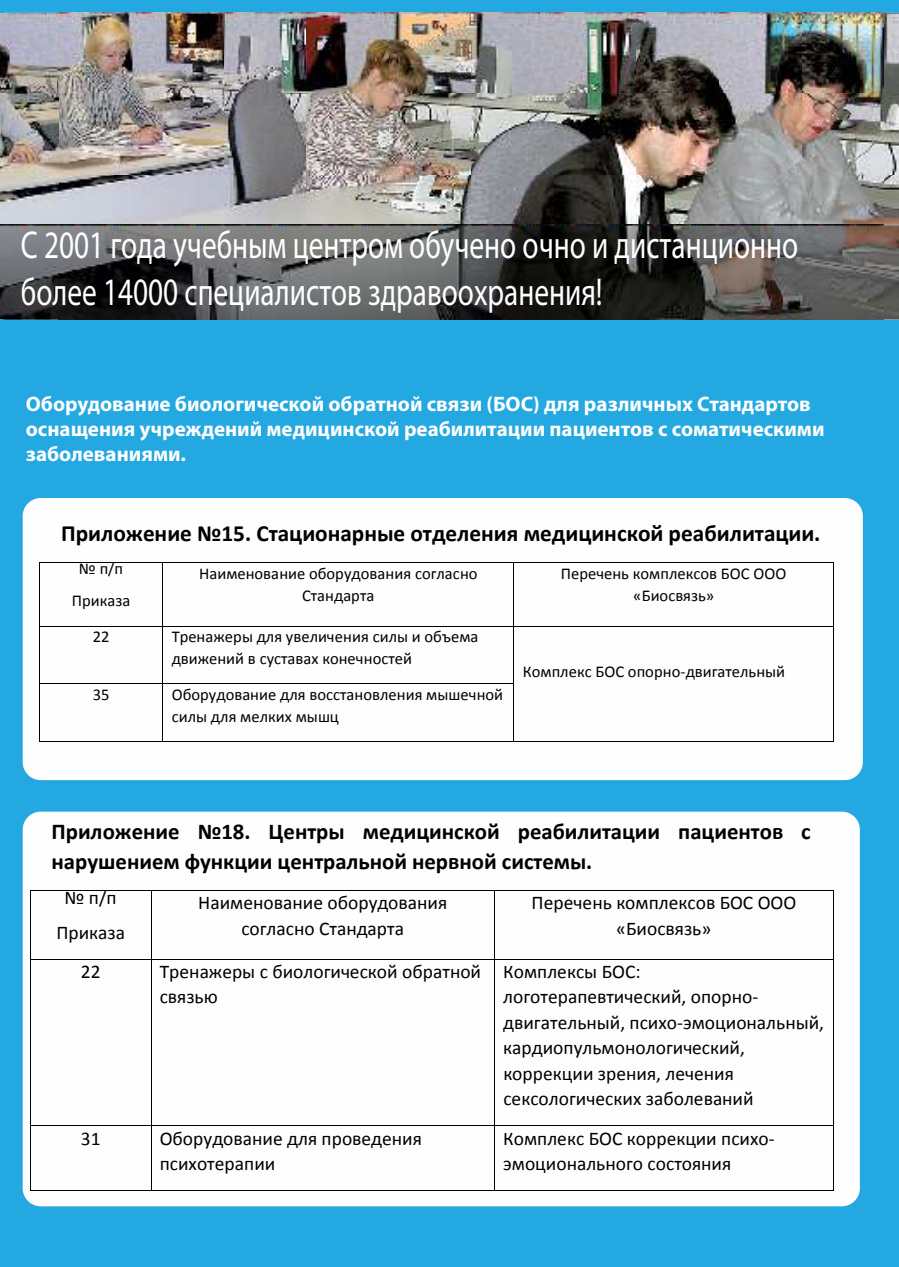
<style>
.page{position:relative;width:899px;height:1267px;background:#fff}
.page>*{position:absolute;margin:0;border:0;box-sizing:border-box;transform-origin:0 0}
.t1{font:39px/46.8px "Myriad Pro";color:#fff;scale:.75 1}
.t2{font:700 23.25px "Calibri";color:#000}
.t3{font:700 22.65px/29.8px "Calibri";color:#000}
.t4{font:700 21px/25.2px "Myriad Pro";color:#fefefe}
.t5{font:19.35px/25.5px "Calibri";color:#000}
.t6{font:16.5px/21.9px "Calibri";color:#000;text-align:center}
</style>
<div class="page">
<div style="left:0;top:0;width:899px;height:1266px;background:#23a8e2"></div>
<div style="left:23px;top:498px;width:840px;height:282px;background:#fefefe;border-radius:18px"></div>
<div style="left:23px;top:811px;width:837px;height:395px;background:#fefefe;border-radius:18px"></div>
<hr style="left:40px;top:562px;width:122px;height:1px;background:#000">
<hr style="left:163px;top:562px;width:351px;height:1px;background:#000">
<hr style="left:514px;top:562px;width:319px;height:1px;background:#000">
<hr style="left:40px;top:563px;width:1px;height:62px;background:#000">
<hr style="left:162px;top:563px;width:1px;height:62px;background:#000">
<hr style="left:514px;top:563px;width:1px;height:62px;background:#000">
<hr style="left:833px;top:563px;width:1px;height:62px;background:#000">
<hr style="left:40px;top:625px;width:122px;height:1px;background:#000">
<hr style="left:163px;top:625px;width:351px;height:1px;background:#000">
<hr style="left:514px;top:625px;width:319px;height:1px;background:#000">
<hr style="left:40px;top:626px;width:1px;height:57px;background:#000">
<hr style="left:162px;top:626px;width:1px;height:57px;background:#000">
<hr style="left:514px;top:626px;width:1px;height:57px;background:#000">
<hr style="left:833px;top:626px;width:1px;height:57px;background:#000">
<hr style="left:40px;top:683px;width:122px;height:1px;background:#000">
<hr style="left:163px;top:683px;width:351px;height:1px;background:#000">
<hr style="left:40px;top:684px;width:1px;height:57px;background:#000">
<hr style="left:40px;top:741px;width:122px;height:1px;background:#000">
<hr style="left:162px;top:684px;width:1px;height:57px;background:#000">
<hr style="left:163px;top:741px;width:351px;height:1px;background:#000">
<hr style="left:514px;top:684px;width:1px;height:57px;background:#000">
<hr style="left:514px;top:741px;width:319px;height:1px;background:#000">
<hr style="left:833px;top:684px;width:1px;height:57px;background:#000">
<img style="left:0;top:13px;width:899px;height:211px">
<img style="left:0;top:224px;width:899px;height:95px">
<hr style="left:31px;top:890px;width:120px;height:1px;background:#000">
<hr style="left:151px;top:890px;width:343px;height:1px;background:#000">
<hr style="left:495px;top:890px;width:338px;height:1px;background:#000">
<hr style="left:31px;top:891px;width:1px;height:67px;background:#000">
<hr style="left:151px;top:891px;width:1px;height:67px;background:#000">
<hr style="left:494px;top:891px;width:1px;height:67px;background:#000">
<hr style="left:833px;top:891px;width:1px;height:67px;background:#000">
<hr style="left:31px;top:958px;width:120px;height:1px;background:#000">
<hr style="left:151px;top:958px;width:343px;height:1px;background:#000">
<hr style="left:495px;top:958px;width:338px;height:1px;background:#000">
<hr style="left:31px;top:959px;width:1px;height:166px;background:#000">
<hr style="left:151px;top:959px;width:1px;height:166px;background:#000">
<hr style="left:494px;top:959px;width:1px;height:166px;background:#000">
<hr style="left:833px;top:959px;width:1px;height:166px;background:#000">
<hr style="left:31px;top:1125px;width:120px;height:1px;background:#000">
<hr style="left:151px;top:1125px;width:343px;height:1px;background:#000">
<hr style="left:495px;top:1125px;width:338px;height:1px;background:#000">
<hr style="left:31px;top:1126px;width:1px;height:64px;background:#000">
<hr style="left:31px;top:1190px;width:120px;height:1px;background:#000">
<hr style="left:151px;top:1126px;width:1px;height:64px;background:#000">
<hr style="left:151px;top:1190px;width:343px;height:1px;background:#000">
<hr style="left:494px;top:1126px;width:1px;height:64px;background:#000">
<hr style="left:495px;top:1190px;width:338px;height:1px;background:#000">
<hr style="left:833px;top:1126px;width:1px;height:64px;background:#000">
<h1 class="t1" style="left:21px;top:221px;width:1038px">С 2001 года учебным центром обучено очно и дистанционно более 14000 специалистов здравоохранения!</h1>
<p class="t4" style="left:26px;top:390px;width:800px">Оборудование биологической обратной связи (БОС) для различных Стандартов оснащения учреждений медицинской реабилитации пациентов с соматическими заболеваниями.</p>
<p class="t2" style="left:61px;top:518px;width:761px">Приложение №15. Стационарные отделения медицинской реабилитации.</p>
<p class="t6" style="left:72px;top:552px;width:60px;line-height:32.1px">№ п/п<br>Приказа</p>
<p class="t6" style="left:199px;top:562px;width:280px">Наименование оборудования согласно<br>Стандарта</p>
<p class="t6" style="left:561px;top:562px;width:227px">Перечень комплексов БОС ООО «Биосвязь»</p>
<p class="t6" style="left:93px;top:626px;width:18px">22</p>
<p class="t6" style="left:172px;top:626px;width:308px;text-align:left">Тренажеры для увеличения силы и объема движений в суставах конечностей</p>
<p class="t6" style="left:523px;top:661px;width:264px">Комплекс БОС опорно-двигательный</p>
<p class="t6" style="left:93px;top:683px;width:18px">35</p>
<p class="t6" style="left:172px;top:683px;width:333px;text-align:left">Оборудование для восстановления мышечной силы для мелких мышц</p>
<p class="t3" style="left:52px;top:816px;width:761px">Приложение №18. Центры медицинской реабилитации пациентов с нарушением функции центральной нервной системы.</p>
<p class="t5" style="left:56px;top:880px;width:70px;line-height:34.8px;text-align:center">№ п/п<br>Приказа</p>
<p class="t5" style="left:198px;top:890px;width:251px;text-align:center">Наименование оборудования согласно Стандарта</p>
<p class="t5" style="left:532px;top:890px;width:266px;text-align:center">Перечень комплексов БОС ООО «Биосвязь»</p>
<p class="t5" style="left:81px;top:958px;width:21px">22</p>
<p class="t5" style="left:160px;top:958px;width:323px">Тренажеры с биологической обратной связью</p>
<p class="t5" style="left:503px;top:958px;width:322px">Комплексы БОС: логотерапевтический, опорно&shy;двигательный, психо-эмоциональный, кардиопульмонологический, коррекции зрения, лечения сексологических заболеваний</p>
<p class="t5" style="left:81px;top:1125px;width:21px">31</p>
<p class="t5" style="left:160px;top:1125px;width:264px">Оборудование для проведения психотерапии</p>
<p class="t5" style="left:503px;top:1125px;width:273px">Комплекс БОС коррекции психо&shy;эмоционального состояния</p>
</div>
